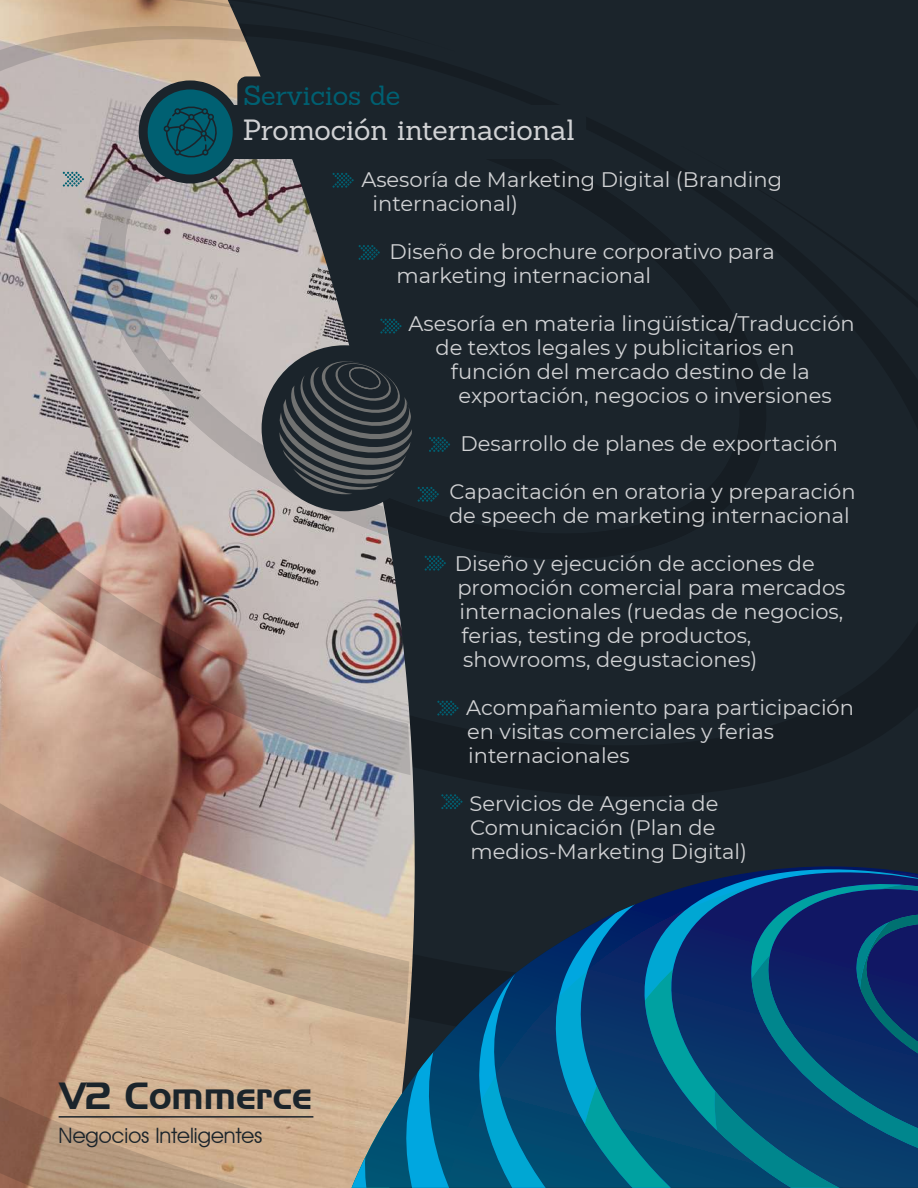
<style>
.page{position:relative;width:918px;height:1188px;background:#fff}
.page>*{position:absolute;margin:0;border:0;box-sizing:border-box;transform-origin:0 0}
.t1{font:36.9px "Handel Gothic BT";color:#1b242b}
.t2{font:28.5px "Sanchez";letter-spacing:-.01em;color:#d1d2d4}
.t3{font:27px "Sanchez";letter-spacing:-.005em;color:#006072}
.t4{font:21.15px "Avant Garde IT Cby BT";color:#1b242b}
.t5{font:21px/24px "Montserrat";color:#d1d2d4}
</style>
<div class="page">
<div style="left:438px;top:0;width:480px;height:96px;background:#1b242b"></div>
<div style="left:438px;top:96px;width:480px;height:180px;background:#1b242b"></div>
<div style="left:438px;top:276px;width:480px;height:205px;background:#1b242b"></div>
<div style="left:438px;top:481px;width:480px;height:277px;background:#1b242b"></div>
<div style="left:438px;top:758px;width:480px;height:108px;background:#1b242b"></div>
<div style="left:412px;top:0;width:26px;height:866px;background:#1b242b"></div>
<svg style="left:0;top:0;width:412px;height:101px;background:#897d70"></svg>
<svg style="left:0;top:101px;width:412px;height:179px;background:#908c8e"></svg>
<svg style="left:0;top:280px;width:412px;height:206px;background:#a6a2a3"></svg>
<img style="left:0;top:486px;width:412px;height:276px">
<svg style="left:0;top:762px;width:412px;height:276px;background:#b39482"></svg>
<svg style="left:0;top:1038px;width:352px;height:150px;background:#c1a083"></svg>
<svg style="left:63px;top:172px;width:21px;height:15px"></svg>
<div style="left:262px;top:345px;width:166px;height:166px;background:#1b242b;border-radius:50%"></div>
<svg style="left:279px;top:359px;width:133px;height:135px"></svg>
<svg style="left:333px;top:173px;width:21px;height:15px"></svg>
<svg style="left:359px;top:245px;width:21px;height:15px"></svg>
<svg style="left:380px;top:319px;width:22px;height:15px"></svg>
<svg style="left:429px;top:437px;width:21px;height:15px"></svg>
<svg style="left:418px;top:487px;width:21px;height:15px"></svg>
<svg style="left:425px;top:556px;width:21px;height:15px"></svg>
<svg style="left:437px;top:701px;width:22px;height:15px"></svg>
<svg style="left:352px;top:866px;width:74px;height:322px;background:#88948e"></svg>
<svg style="left:426px;top:866px;width:142px;height:322px;background:#0b4160"></svg>
<svg style="left:568px;top:866px;width:92px;height:322px;background:#084e75"></svg>
<svg style="left:660px;top:866px;width:258px;height:322px;background:#093f71"></svg>
<hr style="left:59px;top:1116px;width:254px;height:2px;background:#1b242b">
<div style="left:237px;top:76px;width:174px;height:54px;background:#1b242b;border-radius:9px"></div>
<div style="left:190px;top:105px;width:396px;height:54px;background:#1b242b;border-radius:14px"></div>
<svg style="left:132px;top:80px;width:116px;height:104px;background:#345c65"></svg>
<svg style="left:441px;top:794px;width:22px;height:15px"></svg>
<p class="t3" style="left:244px;top:78px;width:158px">Servicios de</p>
<h2 class="t2" style="left:243px;top:112px;width:334px">Promoción internacional</h2>
<p class="t5" style="left:373px;top:167px;width:411px;text-indent:-11px">Asesoría de Marketing Digital (Branding internacional)</p>
<p class="t5" style="left:397px;top:239px;width:380px;text-indent:-7px">Diseño de brochure corporativo para marketing internacional</p>
<p class="t5" style="left:409px;top:311px;width:448px">Asesoría en materia lingüística/Traducción</p>
<p class="t5" style="left:435px;top:335px;width:361px">de textos legales y publicitarios en</p>
<p class="t5" style="left:451px;top:359px;width:361px">función del mercado destino de la</p>
<p class="t5" style="left:459px;top:383px;width:375px">exportación, negocios o inversiones</p>
<p class="t5" style="left:460px;top:431px;width:379px">Desarrollo de planes de exportación</p>
<p class="t5" style="left:449px;top:479px;width:408px">Capacitación en oratoria y preparación de speech de marketing internacional</p>
<p class="t5" style="left:455px;top:551px;width:392px">Diseño y ejecución de acciones de promoción comercial para mercados internacionales (ruedas de negocios, ferias, testing de productos, showrooms, degustaciones)</p>
<p class="t5" style="left:466px;top:695px;width:389px">Acompañamiento para participación en visitas comerciales y ferias internacionales</p>
<p class="t5" style="left:470px;top:791px;width:279px">Servicios de Agencia de<br>Comunicación (Plan de medios-Marketing Digital)</p>
<h1 class="t1" style="left:60px;top:1073px;width:253px">V2 Commerce</h1>
<p class="t4" style="left:59px;top:1122px;width:205px">Negocios Inteligentes</p>
</div>
